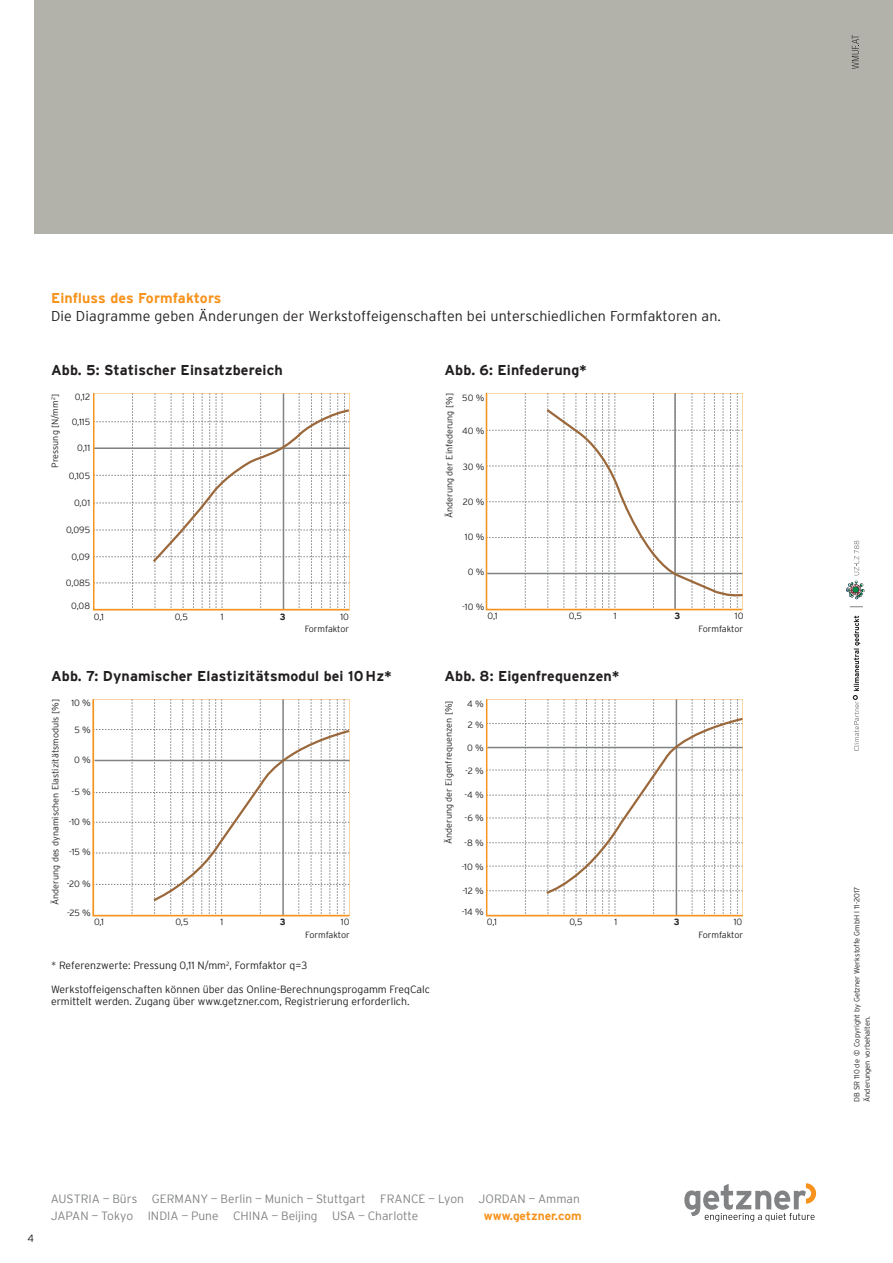
<style>
.page{position:relative;width:893px;height:1263px;background:#fff}
.page>*{position:absolute;margin:0;border:0;box-sizing:border-box;transform-origin:0 0}
.t1{font:700 14.25px "Interstate";letter-spacing:.01em;color:#221f1f}
.t2{font:300 14.25px "Interstate";letter-spacing:.01em;color:#221f1f}
.t3{font:700 14.25px "Interstate";letter-spacing:.005em;color:#f7931d}
.t4{font:300 12px/17.4px "Interstate";color:#808284}
.t5{font:700 12px "Interstate";color:#f7931d}
.t6{font:300 10.5px/12px "Interstate";color:#221f1f}
.t7{font:300 9px/13.2px "Interstate";color:#221f1f;text-align:right}
.t8{font:700 9px "Interstate";color:#221f1f}
.t9{font:300 7.5px/10.5px "Interstate";color:#221f1f}
</style>
<div class="page">
<svg style="left:93px;top:393px;width:256px;height:217px"></svg>
<svg style="left:486px;top:393px;width:256px;height:217px"></svg>
<svg style="left:93px;top:699px;width:257px;height:217px"></svg>
<svg style="left:486px;top:699px;width:257px;height:217px"></svg>
<div style="left:34px;top:0;width:859px;height:234px;background:#b2b2aa"></div>
<svg style="left:853px;top:616px;width:7px;height:135px"></svg>
<svg style="left:846px;top:581px;width:18px;height:18px"></svg>
<svg style="left:850px;top:606px;width:13px;height:1px"></svg>
<svg style="left:854px;top:541px;width:5px;height:34px"></svg>
<svg style="left:852px;top:35px;width:7px;height:34px"></svg>
<svg style="left:684px;top:1183px;width:132px;height:39px"></svg>
<h1 class="t3" style="left:51px;top:290px;width:172px">Einluss des Formfaktors</h1>
<h1 class="t2" style="left:51px;top:309px;width:671px">Die Diagramme geben Änderungen der Werkstoffeigenschaften bei unterschiedlichen Formfaktoren an.</h1>
<h1 class="t1" style="left:51px;top:364px;width:233px">Abb. 5: Statischer Einsatzbereich</h1>
<h1 class="t1" style="left:444px;top:364px;width:144px">Abb. 6: Einfederung*</h1>
<p class="t7" style="left:49px;top:468px;width:75px;rotate:-90deg">Pressung [N/mm<sup>2</sup>]</p>
<p class="t7" style="left:75px;top:391px;width:17px">0,12</p>
<p class="t7" style="left:72px;top:415px;width:20px">0,115</p>
<p class="t7" style="left:77px;top:442px;width:14px">0,11</p>
<p class="t7" style="left:69px;top:469px;width:23px">0,105</p>
<p class="t7" style="left:74px;top:496px;width:18px">0,01</p>
<p class="t7" style="left:66px;top:523px;width:26px">0,095</p>
<p class="t7" style="left:71px;top:551px;width:20px">0,09</p>
<p class="t7" style="left:66px;top:576px;width:26px">0,085</p>
<p class="t7" style="left:71px;top:600px;width:20px">0,08</p>
<p class="t7" style="left:94px;top:610px;width:12px">0,1</p>
<p class="t7" style="left:175px;top:610px;width:15px">0,5</p>
<p class="t7" style="left:221px;top:610px;width:4px">1</p>
<p class="t8" style="left:280px;top:613px;width:7px">3</p>
<p class="t7" style="left:305px;top:610px;width:46px;line-height:12.1px">10<br>Formfaktor</p>
<p class="t7" style="left:443px;top:518px;width:126px;rotate:-90deg">Änderung der Einfederung [%]</p>
<p class="t7" style="left:462px;top:391px;width:24px">50 %</p>
<p class="t7" style="left:462px;top:425px;width:24px">40 %</p>
<p class="t7" style="left:463px;top:460px;width:23px">30 %</p>
<p class="t7" style="left:463px;top:495px;width:23px">20 %</p>
<p class="t7" style="left:465px;top:530px;width:21px">10 %</p>
<p class="t7" style="left:468px;top:565px;width:18px">0 %</p>
<p class="t7" style="left:462px;top:600px;width:24px">-10 %</p>
<p class="t7" style="left:487px;top:609px;width:12px">0,1</p>
<p class="t7" style="left:569px;top:609px;width:15px">0,5</p>
<p class="t7" style="left:614px;top:609px;width:4px">1</p>
<p class="t7" style="left:699px;top:609px;width:46px">10<br>Formfaktor</p>
<p class="t8" style="left:674px;top:612px;width:7px">3</p>
<h1 class="t1" style="left:51px;top:670px;width:342px">Abb. 7: Dynamischer Elastizitätsmodul bei 10 Hz*</h1>
<h1 class="t1" style="left:444px;top:670px;width:176px">Abb. 8: Eigenfrequenzen*</h1>
<p class="t7" style="left:49px;top:905px;width:207px;rotate:-90deg">Änderung des dynamischen Elastizitätsmoduls [%]</p>
<p class="t7" style="left:71px;top:697px;width:21px">10 %</p>
<p class="t7" style="left:74px;top:723px;width:18px">5 %</p>
<p class="t7" style="left:74px;top:753px;width:18px">0 %</p>
<p class="t7" style="left:72px;top:786px;width:21px">-5 %</p>
<p class="t7" style="left:69px;top:815px;width:24px">-10 %</p>
<p class="t7" style="left:69px;top:846px;width:23px">-15 %</p>
<p class="t7" style="left:67px;top:877px;width:26px">-20 %</p>
<p class="t7" style="left:67px;top:907px;width:25px">-25 %</p>
<p class="t7" style="left:94px;top:915px;width:12px">0,1</p>
<p class="t7" style="left:175px;top:915px;width:15px">0,5</p>
<p class="t7" style="left:305px;top:915px;width:46px">10<br>Formfaktor</p>
<p class="t7" style="left:220px;top:915px;width:4px">1</p>
<p class="t8" style="left:280px;top:918px;width:7px">3</p>
<p class="t6" style="left:51px;top:960px;width:258px">* Referenzwerte: Pressung 0,11 N/mm<sup>2</sup>, Formfaktor q=3</p>
<p class="t6" style="left:51px;top:984px;width:381px">Werkstoffeigenschaften können über das Online-Berechnungsprogamm FreqCalc ermittelt werden. Zugang über www.getzner.com, Registrierung erforderlich.</p>
<p class="t7" style="left:442px;top:844px;width:145px;rotate:-90deg">Änderung der Eigenfrequenzen [%]</p>
<p class="t7" style="left:467px;top:698px;width:18px">4 %</p>
<p class="t7" style="left:468px;top:718px;width:18px">2 %</p>
<p class="t7" style="left:465px;top:764px;width:20px">-2 %</p>
<p class="t7" style="left:464px;top:788px;width:21px">-4 %</p>
<p class="t7" style="left:464px;top:812px;width:21px">-6 %</p>
<p class="t7" style="left:464px;top:836px;width:21px">-8 %</p>
<p class="t7" style="left:462px;top:860px;width:24px">-10 %</p>
<p class="t7" style="left:462px;top:884px;width:23px">-12 %</p>
<p class="t7" style="left:462px;top:905px;width:24px">-14 %</p>
<p class="t7" style="left:467px;top:741px;width:18px">0 %</p>
<p class="t7" style="left:487px;top:915px;width:12px">0,1</p>
<p class="t7" style="left:569px;top:915px;width:15px">0,5</p>
<p class="t7" style="left:699px;top:915px;width:46px">10<br>Formfaktor</p>
<p class="t7" style="left:614px;top:915px;width:4px">1</p>
<p class="t8" style="left:674px;top:918px;width:7px">3</p>
<p class="t6" style="left:28px;top:1232px;width:8px">4</p>
<h2 class="t4" style="left:51px;top:1190px;width:531px">AUSTRIA — Bürs GERMANY — Berlin — Munich — Stuttgart FRANCE — Lyon JORDAN — Amman<br>JAPAN — Tokyo INDIA — Pune CHINA — Beijing USA — Charlotte</h2>
<h2 class="t5" style="left:484px;top:1211px;width:99px">www.getzner.com</h2>
<p class="t9" style="left:852px;top:1102px;width:216px;rotate:-90deg">DB SR 110 de © Copyright by Getzner Werkstoffe GmbH l 11-2017<br>Änderungen vorbehalten.</p>
</div>
